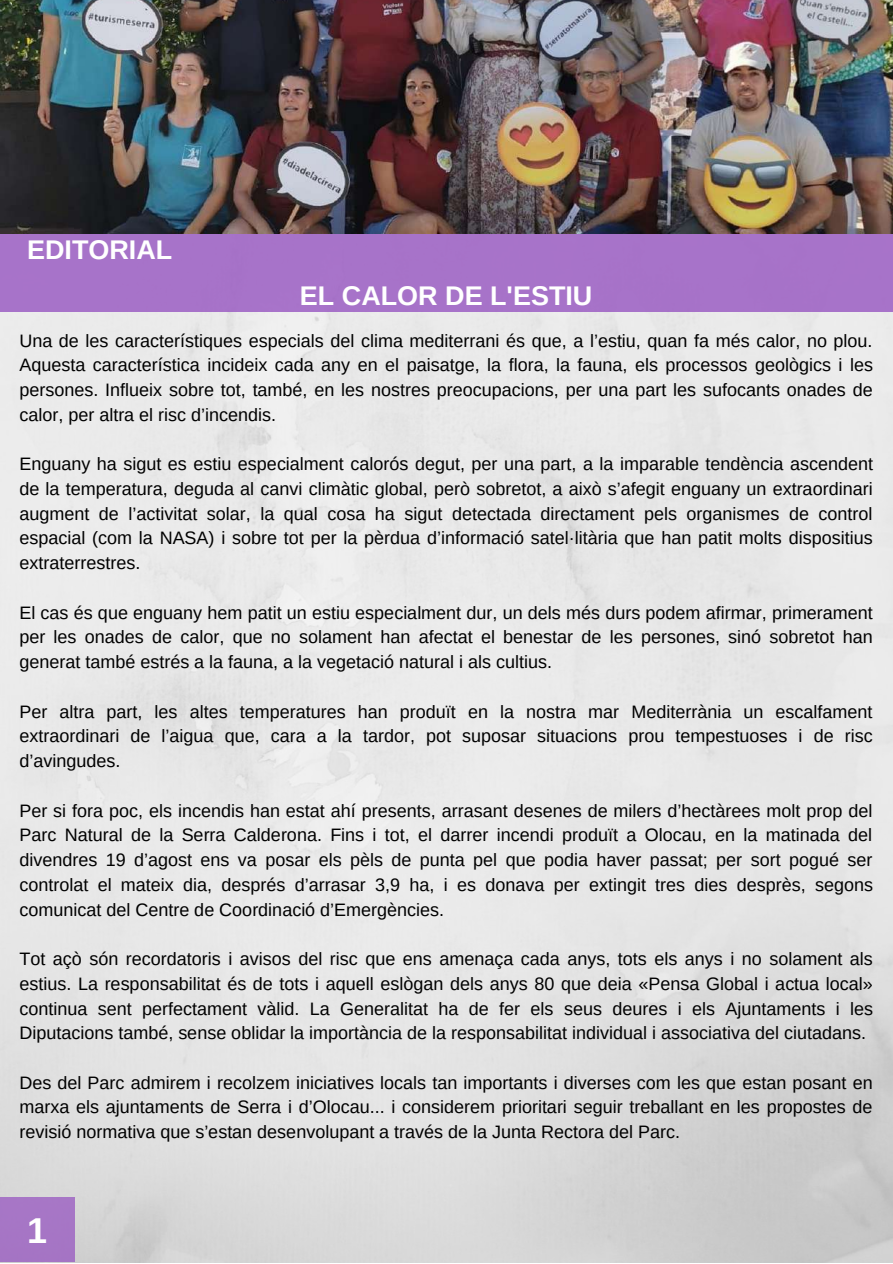
<style>
.page{position:relative;width:893px;height:1264px;background:#fff}
.page>*{position:absolute;margin:0;border:0;box-sizing:border-box;transform-origin:0 0}
.t1{font:700 36px "Arimo";color:#fff}
.t2{font:700 27px "Arimo";color:#fff}
.t3{font:18px/24.8px "Arimo";color:#000;text-align:justify}
</style>
<div class="page">
<img style="left:0;top:233px;width:892px;height:1029px">
<div style="left:0;top:234px;width:892px;height:77px;background:#a773c9"></div>
<div style="left:0;top:1197px;width:74px;height:64px;background:#a675c5"></div>
<img style="left:0;top:0;width:892px;height:233px">
<h2 class="t2" style="left:27px;top:235px;width:147px">EDITORIAL</h2>
<h2 class="t2" style="left:300px;top:280px;width:294px">EL CALOR DE L'ESTIU</h2>
<p class="t3" style="left:19px;top:328px;width:855px">Una de les característiques especials del clima mediterrani és que, a l’estiu, quan fa més calor, no plou.<br>Aquesta característica incideix cada any en el paisatge, la flora, la fauna, els processos geològics i les persones. Influeix sobre tot, també, en les nostres preocupacions, per una part les sufocants onades de calor, per altra el risc d’incendis.</p>
<p class="t3" style="left:19px;top:451px;width:855px">Enguany ha sigut es estiu especialment calorós degut, per una part, a la imparable tendència ascendent de la temperatura, deguda al canvi climàtic global, però sobretot, a això s’afegit enguany un extraordinari augment de l’activitat solar, la qual cosa ha sigut detectada directament pels organismes de control espacial (com la NASA) i sobre tot per la pèrdua d’informació satel·litària que han patit molts dispositius extraterrestres.</p>
<p class="t3" style="left:19px;top:600px;width:855px">El cas és que enguany hem patit un estiu especialment dur, un dels més durs podem afirmar, primerament per les onades de calor, que no solament han afectat el benestar de les persones, sinó sobretot han generat també estrés a la fauna, a la vegetació natural i als cultius.</p>
<p class="t3" style="left:19px;top:699px;width:854px">Per altra part, les altes temperatures han produït en la nostra mar Mediterrània un escalfament extraordinari de l’aigua que, cara a la tardor, pot suposar situacions prou tempestuoses i de risc d’avingudes.</p>
<p class="t3" style="left:19px;top:798px;width:855px">Per si fora poc, els incendis han estat ahí presents, arrasant desenes de milers d’hectàrees molt prop del Parc Natural de la Serra Calderona. Fins i tot, el darrer incendi produït a Olocau, en la matinada del divendres 19 d’agost ens va posar els pèls de punta pel que podia haver passat; per sort pogué ser controlat el mateix dia, després d’arrasar 3,9 ha, i es donava per extingit tres dies desprès, segons comunicat del Centre de Coordinació d’Emergències.</p>
<p class="t3" style="left:19px;top:946px;width:855px">Tot açò són recordatoris i avisos del risc que ens amenaça cada anys, tots els anys i no solament als estius. La responsabilitat és de tots i aquell eslògan dels anys 80 que deia «Pensa Global i actua local» continua sent perfectament vàlid. La Generalitat ha de fer els seus deures i els Ajuntaments i les Diputacions també, sense oblidar la importància de la responsabilitat individual i associativa del ciutadans.</p>
<p class="t3" style="left:19px;top:1070px;width:854px">Des del Parc admirem i recolzem iniciatives locals tan importants i diverses com les que estan posant en marxa els ajuntaments de Serra i d’Olocau... i considerem prioritari seguir treballant en les propostes de revisió normativa que s’estan desenvolupant a través de la Junta Rectora del Parc.</p>
<h1 class="t1" style="left:27px;top:1209px;width:21px">1</h1>
</div>
